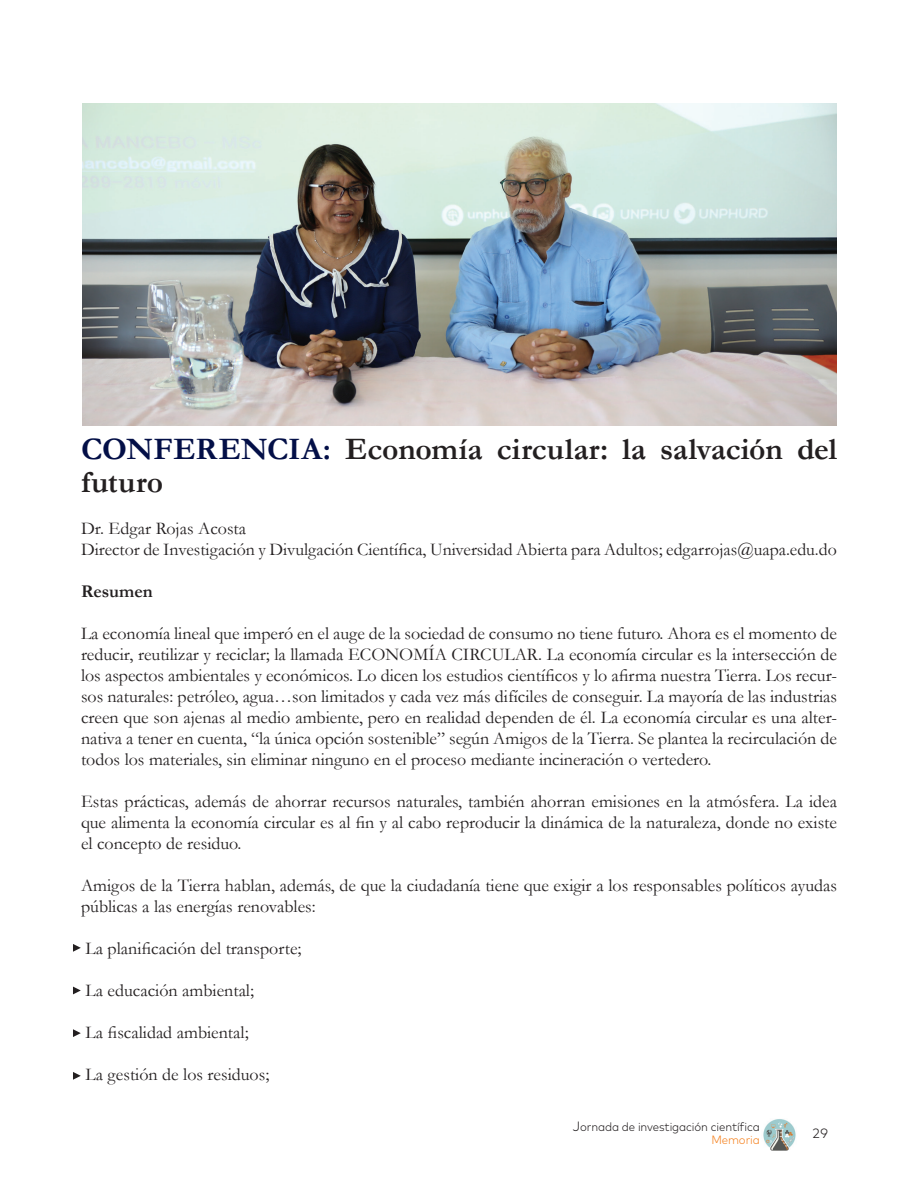
<style>
.page{position:relative;width:918px;height:1188px;background:#fff}
.page>*{position:absolute;margin:0;border:0;box-sizing:border-box;transform-origin:0 0}
.t1{font:700 31.5px/33px "Garamond";color:#231f20}
.t2{font:18px/21px "Garamond";color:#231f20}
.t3{font:700 18px "Garamond";color:#231f20}
.t4{font:300 13.5px "Mark";color:#231f20}
.t5{font:300 12px "Mark";letter-spacing:-.01em;color:#231f20;scale:.95 1}
.t6{font:300 12px "Mark";letter-spacing:-.01em;color:#f58220;scale:.95 1}
.s1{color:#030f47}
.s2{font-size:13.5px}
</style>
<div class="page">
<img style="left:763px;top:1119px;width:33px;height:32px">
<img style="left:82px;top:103px;width:755px;height:323px">
<svg style="left:73px;top:944px;width:8px;height:8px"></svg>
<svg style="left:73px;top:987px;width:8px;height:7px"></svg>
<svg style="left:73px;top:1029px;width:8px;height:8px"></svg>
<svg style="left:73px;top:1072px;width:8px;height:8px"></svg>
<h1 class="t1" style="left:81px;top:432px;width:757px"><span class="s1">CONFERENCIA:</span> Economía circular: la salvación del futuro</h1>
<p class="t2" style="left:81px;top:517px;width:757px">Dr. Edgar Rojas Acosta<br>Director de Investigación y Divulgación Científica, Universidad Abierta para Adultos; edgarrojas@uapa.edu.do</p>
<p class="t3" style="left:81px;top:580px;width:73px">Resumen</p>
<p class="t2" style="left:81px;top:622px;width:758px;text-align:justify">La economía lineal que imperó en el auge de la sociedad de consumo no tiene futuro. Ahora es el momento de reducir, reutilizar y reciclar; la llamada ECONOMÍA CIRCULAR. La economía circular es la intersección de los aspectos ambientales y económicos. Lo dicen los estudios científicos y lo afirma nuestra Tierra. Los recur&shy;sos naturales: petróleo, agua…son limitados y cada vez más difíciles de conseguir. La mayoría de las industrias creen que son ajenas al medio ambiente, pero en realidad dependen de él. La economía circular es una alter&shy;nativa a tener en cuenta, “la única opción sostenible” según Amigos de la Tierra. Se plantea la recirculación de todos los materiales, sin eliminar ninguno en el proceso mediante incineración o vertedero.</p>
<p class="t2" style="left:81px;top:790px;width:758px;text-align:justify">Estas prácticas, además de ahorrar recursos naturales, también ahorran emisiones en la atmósfera. La idea que alimenta la economía circular es al fin y al cabo reproducir la dinámica de la naturaleza, donde no existe el concepto de residuo.</p>
<p class="t2" style="left:81px;top:874px;width:758px">Amigos de la Tierra hablan, además, de que la ciudadanía tiene que exigir a los responsables políticos ayudas públicas a las energías renovables:</p>
<p class="t2" style="left:86px;top:937px;width:217px">La planificación del transporte;</p>
<p class="t2" style="left:86px;top:979px;width:170px">La educación ambiental;</p>
<p class="t2" style="left:86px;top:1021px;width:165px">La fiscalidad ambiental;</p>
<p class="t2" style="left:86px;top:1063px;width:185px">La gestión de los residuos;</p>
<p class="t5" style="left:573px;top:1119px;width:198px"><span class="s2">J</span>ornada de investigación científica</p>
<p class="t6" style="left:711px;top:1133px;width:53px">Memoria</p>
<p class="t4" style="left:812px;top:1126px;width:18px">29</p>
</div>
